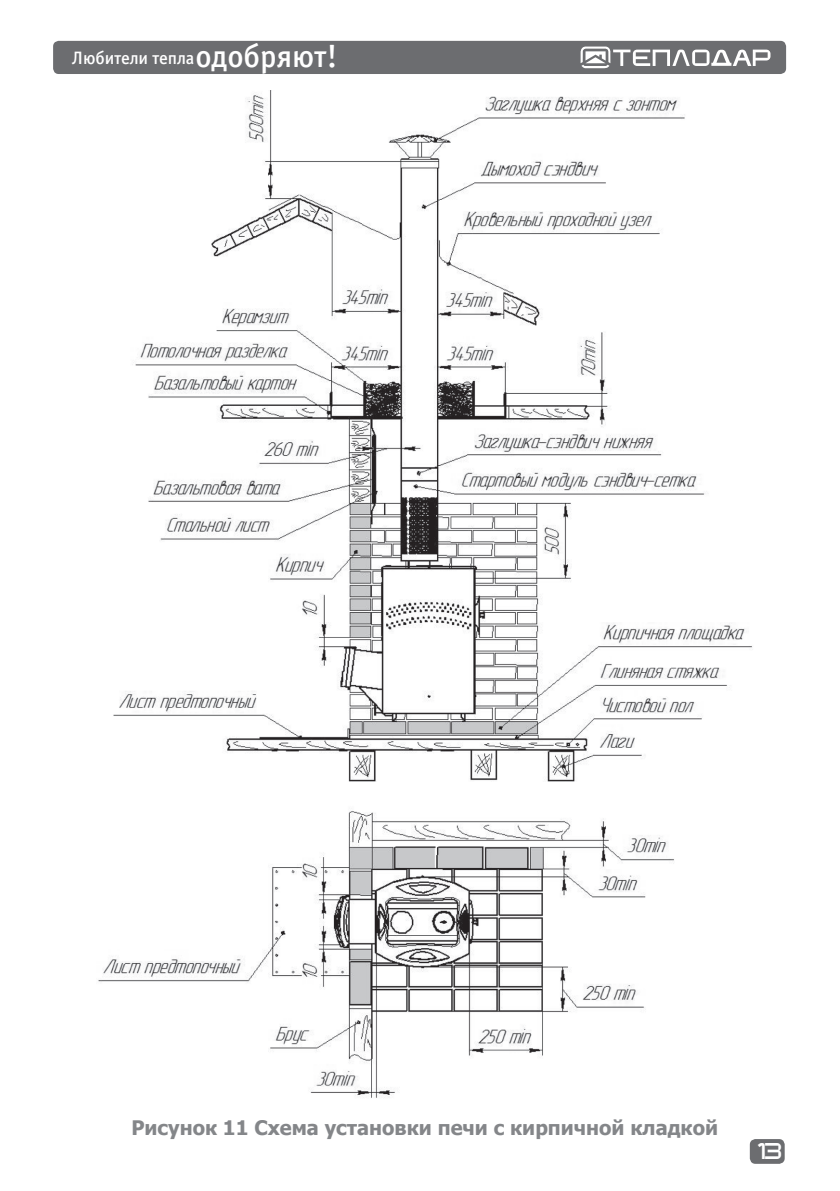
<style>
.page{position:relative;width:840px;height:1191px;background:#fff}
.page>*{position:absolute;margin:0;border:0;box-sizing:border-box;transform-origin:0 0}
.t1{font:700 20px "Tahoma";color:#848689}
.t2{font:18px "Officina Sans Medium C";letter-spacing:-.005em;color:#fff}
.t3{font:16px "teplodar";color:#fff}
.s1{font-size:32px}
</style>
<div class="page">
<div style="left:749px;top:1139px;width:35px;height:24px;background:#6c6d70;border-radius:6px"></div>
<div style="left:53px;top:41px;width:732px;height:33px;background:#6c6d70;border-radius:6px"></div>
<svg style="left:580px;top:46px;width:190px;height:22px"></svg>
<img style="left:113px;top:90px;width:639px;height:692px">
<img style="left:98px;top:811px;width:576px;height:287px">
<p class="t2" style="left:72px;top:48px;width:267px">Любители тепла<span class="s1">одобряют!</span></p>
<p class="t1" style="left:131px;top:1113px;width:588px">Рисунок 11 Схема установки печи с кирпичной кладкой</p>
<p class="t3" style="left:753px;top:1144px;width:29px">13</p>
</div>
